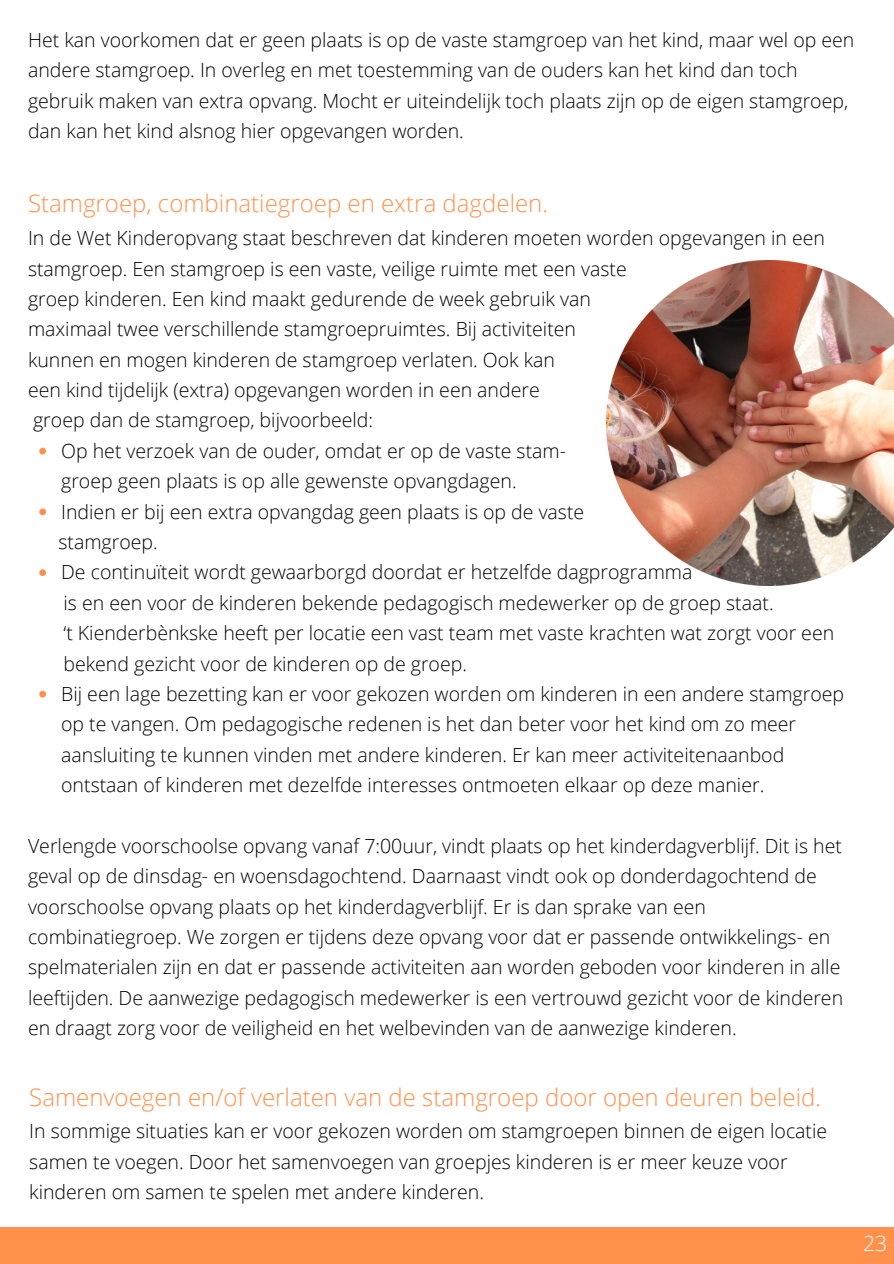
<style>
.page{position:relative;width:894px;height:1264px;background:#fff}
.page>*{position:absolute;margin:0;border:0;box-sizing:border-box;transform-origin:0 0}
.t1{font:300 24px "Open Sans";color:#ff914d}
.t2{font:300 21px "Open Sans";color:#fff}
.t3{font:300 19.5px/30.3px "Open Sans";color:#000}
</style>
<div class="page">
<div style="left:0;top:1227px;width:893px;height:36px;background:#ff914d"></div>
<svg style="left:39px;top:447px;width:7px;height:8px"></svg>
<svg style="left:39px;top:508px;width:7px;height:7px"></svg>
<svg style="left:39px;top:569px;width:7px;height:7px"></svg>
<svg style="left:39px;top:691px;width:7px;height:6px"></svg>
<img style="left:606px;top:260px;width:287px;height:325px">
<p class="t3" style="left:28px;top:24px;width:827px">Het kan voorkomen dat er geen plaats is op de vaste stamgroep van het kind, maar wel op een andere stamgroep. In overleg en met toestemming van de ouders kan het kind dan toch gebruik maken van extra opvang. Mocht er uiteindelijk toch plaats zijn op de eigen stamgroep, dan kan het kind alsnog hier opgevangen worden.</p>
<p class="t1" style="left:28px;top:187px;width:521px">Stamgroep, combinatiegroep en extra dagdelen.</p>
<p class="t3" style="left:28px;top:222px;width:798px">In de Wet Kinderopvang staat beschreven dat kinderen moeten worden opgevangen in een</p>
<p class="t3" style="left:28px;top:253px;width:600px">stamgroep. Een stamgroep is een vaste, veilige ruimte met een vaste</p>
<p class="t3" style="left:28px;top:283px;width:564px">groep kinderen. Een kind maakt gedurende de week gebruik van</p>
<p class="t3" style="left:28px;top:313px;width:549px">maximaal twee verschillende stamgroepruimtes. Bij activiteiten</p>
<p class="t3" style="left:28px;top:344px;width:528px">kunnen en mogen kinderen de stamgroep verlaten. Ook kan</p>
<p class="t3" style="left:28px;top:374px;width:513px">een kind tijdelijk (extra) opgevangen worden in een andere</p>
<p class="t3" style="left:33px;top:405px;width:341px">groep dan de stamgroep, bijvoorbeeld:</p>
<p class="t3" style="left:61px;top:435px;width:506px">Op het verzoek van de ouder, omdat er op de vaste stam-</p>
<p class="t3" style="left:61px;top:465px;width:457px">groep geen plaats is op alle gewenste opvangdagen.</p>
<p class="t3" style="left:61px;top:496px;width:524px">Indien er bij een extra opvangdag geen plaats is op de vaste</p>
<p class="t3" style="left:58px;top:526px;width:101px">stamgroep.</p>
<p class="t3" style="left:61px;top:556px;width:632px">De continuïteit wordt gewaarborgd doordat er hetzelfde dagprogramma</p>
<p class="t3" style="left:63px;top:587px;width:711px">is en een voor de kinderen bekende pedagogisch medewerker op de groep staat.</p>
<p class="t3" style="left:63px;top:617px;width:772px">‘t Kienderbènkske heeft per locatie een vast team met vaste krachten wat zorgt voor een</p>
<p class="t3" style="left:63px;top:648px;width:405px">bekend gezicht voor de kinderen op de groep.</p>
<p class="t3" style="left:61px;top:678px;width:784px">Bij een lage bezetting kan er voor gekozen worden om kinderen in een andere stamgroep</p>
<p class="t3" style="left:61px;top:708px;width:736px">op te vangen. Om pedagogische redenen is het dan beter voor het kind om zo meer</p>
<p class="t3" style="left:61px;top:739px;width:724px">aansluiting te kunnen vinden met andere kinderen. Er kan meer activiteitenaanbod</p>
<p class="t3" style="left:61px;top:769px;width:704px">ontstaan of kinderen met dezelfde interesses ontmoeten elkaar op deze manier.</p>
<p class="t3" style="left:28px;top:830px;width:816px">Verlengde voorschoolse opvang vanaf 7:00uur, vindt plaats op het kinderdagverblijf. Dit is het geval op de dinsdag- en woensdagochtend. Daarnaast vindt ook op donderdagochtend de voorschoolse opvang plaats op het kinderdagverblijf. Er is dan sprake van een combinatiegroep. We zorgen er tijdens deze opvang voor dat er passende ontwikkelings- en spelmaterialen zijn en dat er passende activiteiten aan worden geboden voor kinderen in alle leeftijden. De aanwezige pedagogisch medewerker is een vertrouwd gezicht voor de kinderen en draagt zorg voor de veiligheid en het welbevinden van de aanwezige kinderen.</p>
<p class="t1" style="left:29px;top:1079px;width:793px">Samenvoegen en/of verlaten van de stamgroep door open deuren beleid.</p>
<p class="t3" style="left:29px;top:1115px;width:799px">In sommige situaties kan er voor gekozen worden om stamgroepen binnen de eigen locatie samen te voegen. Door het samenvoegen van groepjes kinderen is er meer keuze voor kinderen om samen te spelen met andere kinderen.</p>
<p class="t2" style="left:862px;top:1228px;width:25px">23</p>
</div>
